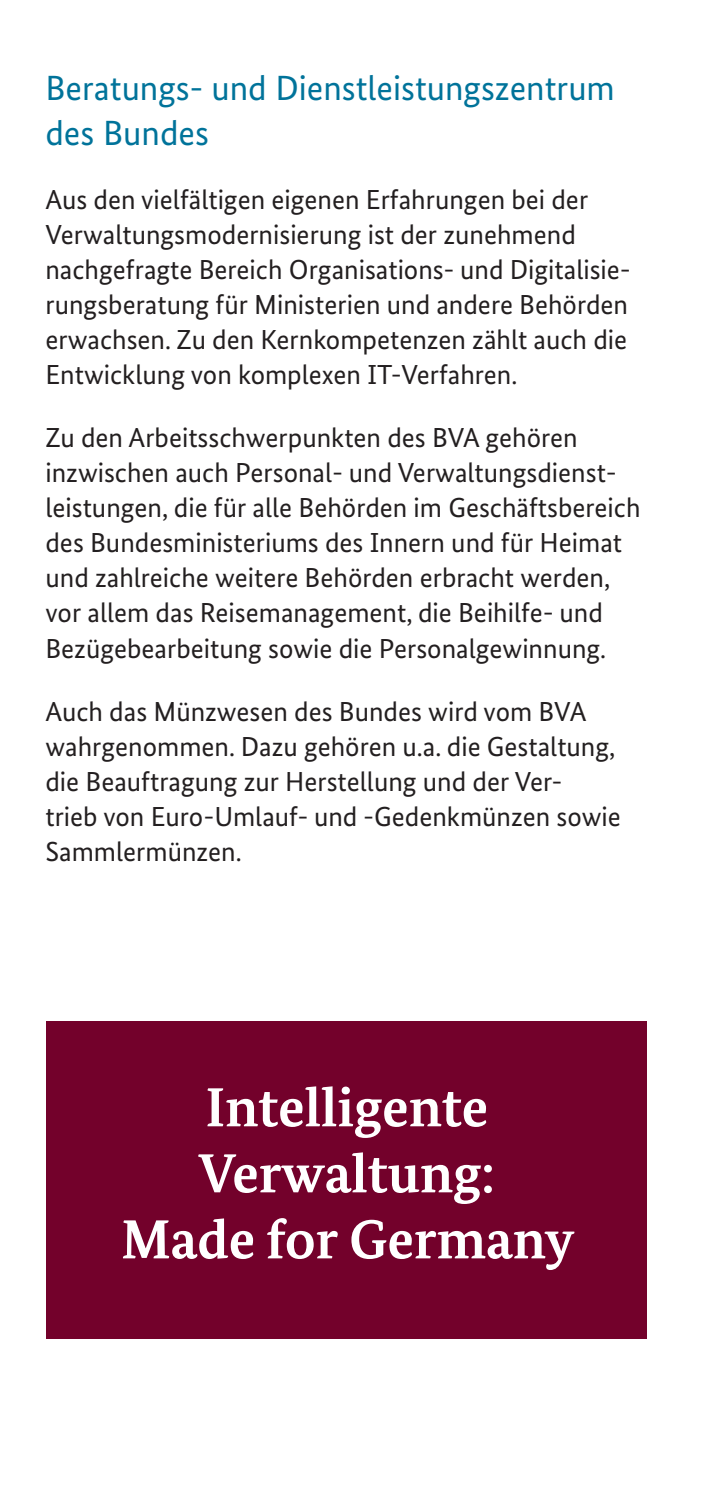
<style>
.page{position:relative;width:702px;height:1489px;background:#fff}
.page>*{position:absolute;margin:0;border:0;box-sizing:border-box;transform-origin:0 0}
.t1{font:700 55px/66px "Bundes Serif";color:#fff;text-align:center}
.t2{font:35px/45px "Bundes Sans";color:#00739a}
.t3{font:27.5px/35px "Bundes Sans";color:#231f20}
</style>
<div class="page">
<div style="left:47px;top:1020px;width:600px;height:318px;background:#73012b"></div>
<p class="t2" style="left:45px;top:66px;width:571px">Beratungs- und Dienstleistungszentrum des Bundes</p>
<p class="t3" style="left:45px;top:182px;width:587px">Aus den vielfältigen eigenen Erfahrungen bei der Verwaltungsmodernisierung ist der zunehmend nachgefragte Bereich Organisations- und Digitalisie&shy;rungsberatung für Ministerien und andere Behörden erwachsen. Zu den Kernkompetenzen zählt auch die Entwicklung von komplexen IT-Verfahren.</p>
<p class="t3" style="left:45px;top:420px;width:596px">Zu den Arbeitsschwerpunkten des BVA gehören inzwischen auch Personal- und Verwaltungsdienst&shy;leistungen, die für alle Behörden im Geschäftsbereich des Bundesministeriums des Innern und für Heimat und zahlreiche weitere Behörden erbracht werden, vor allem das Reisemanagement, die Beihilfe- und Bezügebearbeitung sowie die Personalgewinnung.</p>
<p class="t3" style="left:45px;top:694px;width:576px">Auch das Münzwesen des Bundes wird vom BVA wahrgenommen. Dazu gehören u.a. die Gestaltung, die Beauftragung zur Herstellung und der Ver&shy;trieb von Euro-Umlauf- und -Gedenkmünzen sowie Sammlermünzen.</p>
<h1 class="t1" style="left:121px;top:1073px;width:454px">Intelligente<br>Verwaltung:<br>Made for Germany</h1>
</div>
